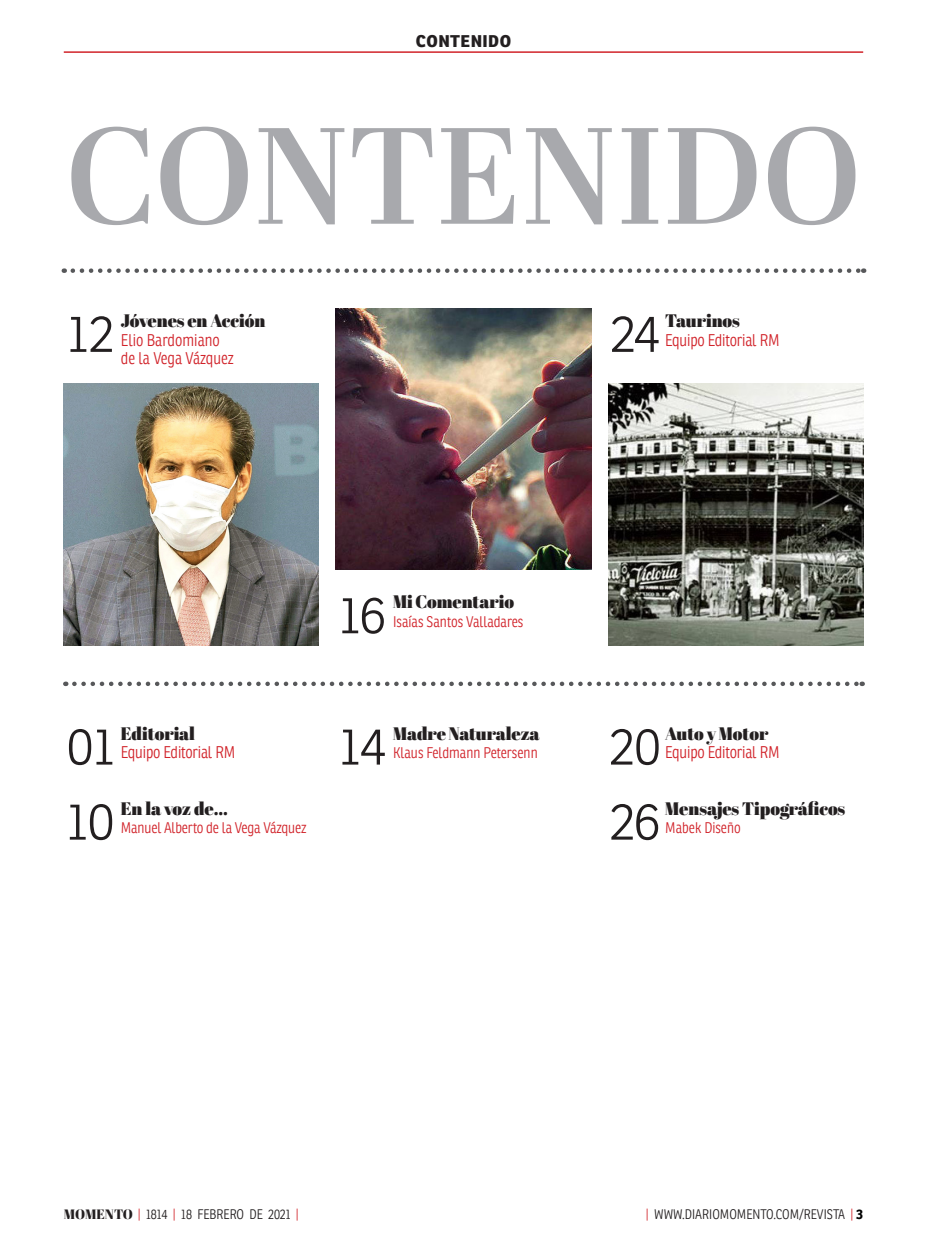
<style>
.page{position:relative;width:927px;height:1238px;background:#fff}
.page>*{position:absolute;margin:0;border:0;box-sizing:border-box;transform-origin:0 0}
.t1{font:600 136.5px "Abril Display";color:#a8a9ad}
.t2{font:300 51px "Ronnia";letter-spacing:-.01em;color:#231f20}
.t3{font:900 18px "Abril Display";color:#231f20}
.t4{font:300 16.5px "Ronnia Cond";letter-spacing:-.01em;color:#d1232a}
.t5{font:800 16.5px "Ronnia";letter-spacing:.025em;color:#231f20}
.versalitas{font:300 15px "Ronnia Cond";color:#d1232a}
.t6{font:300 13.5px "Ronnia Cond";color:#231f20}
.s1{font-family:"Abril Fatface";font-weight:400}
.s2{color:#d1232a}
.s3{font-family:"Ronnia";font-weight:700;color:#000}
</style>
<div class="page">
<hr style="left:64px;top:51px;width:799px;height:2px;background:#d1232a">
<svg style="left:73px;top:268px;width:791px;height:5px"></svg>
<svg style="left:74px;top:681px;width:789px;height:5px"></svg>
<img style="left:63px;top:383px;width:256px;height:262px">
<img style="left:608px;top:383px;width:255px;height:262px">
<img style="left:336px;top:308px;width:255px;height:261px">
<p class="t5" style="left:416px;top:30px;width:97px">CONTENIDO</p>
<p class="t1" style="left:66px;top:82px;width:797px">CONTENIDO</p>
<p class="t2" style="left:67px;top:302px;width:48px">12</p>
<p class="t3" style="left:121px;top:308px;width:146px">Jóvenes en Acción</p>
<p class="t4" style="left:121px;top:330px;width:101px">Elio Bardomiano</p>
<p class="t4" style="left:121px;top:349px;width:114px">de la Vega Vázquez</p>
<p class="t2" style="left:610px;top:302px;width:51px">24</p>
<p class="t3" style="left:665px;top:308px;width:76px">Taurinos</p>
<p class="t4" style="left:665px;top:330px;width:116px">Equipo Editorial RM</p>
<p class="t2" style="left:339px;top:584px;width:48px">16</p>
<p class="t3" style="left:393px;top:589px;width:122px">Mi Comentario</p>
<p class="versalitas" style="left:393px;top:612px;width:132px">Isaías Santos Valladares</p>
<p class="t2" style="left:67px;top:715px;width:49px">01</p>
<p class="t3" style="left:121px;top:720px;width:76px">Editorial</p>
<p class="t4" style="left:121px;top:742px;width:116px">Equipo Editorial RM</p>
<p class="t2" style="left:339px;top:715px;width:48px">14</p>
<p class="t3" style="left:393px;top:720px;width:148px">Madre Naturaleza</p>
<p class="versalitas" style="left:393px;top:744px;width:146px">Klaus Feldmann Petersenn</p>
<p class="t3" style="left:665px;top:720px;width:105px">Auto y Motor</p>
<p class="t2" style="left:609px;top:715px;width:53px">20</p>
<p class="t4" style="left:665px;top:742px;width:116px">Equipo Editorial RM</p>
<p class="t2" style="left:67px;top:790px;width:49px">10</p>
<p class="t3" style="left:121px;top:795px;width:109px">En la voz de...</p>
<p class="versalitas" style="left:121px;top:819px;width:187px">Manuel Alberto de la Vega Vázquez</p>
<p class="t2" style="left:609px;top:790px;width:53px">26</p>
<p class="t3" style="left:665px;top:795px;width:182px">Mensajes Tipográficos</p>
<p class="versalitas" style="left:665px;top:819px;width:77px">Mabek Diseño</p>
<p class="t6" style="left:64px;top:1205px;width:237px"><span class="s1">MOMENTO</span> <span class="s2">|</span> 1814 <span class="s2">|</span> 18 FEBRERO DE 2021 <span class="s2">|</span></p>
<p class="t6" style="left:646px;top:1205px;width:219px"><span class="s2">|</span> WWW.DIARIOMOMENTO.COM/REVISTA <span class="s2">|</span> <span class="s3">3</span></p>
</div>
